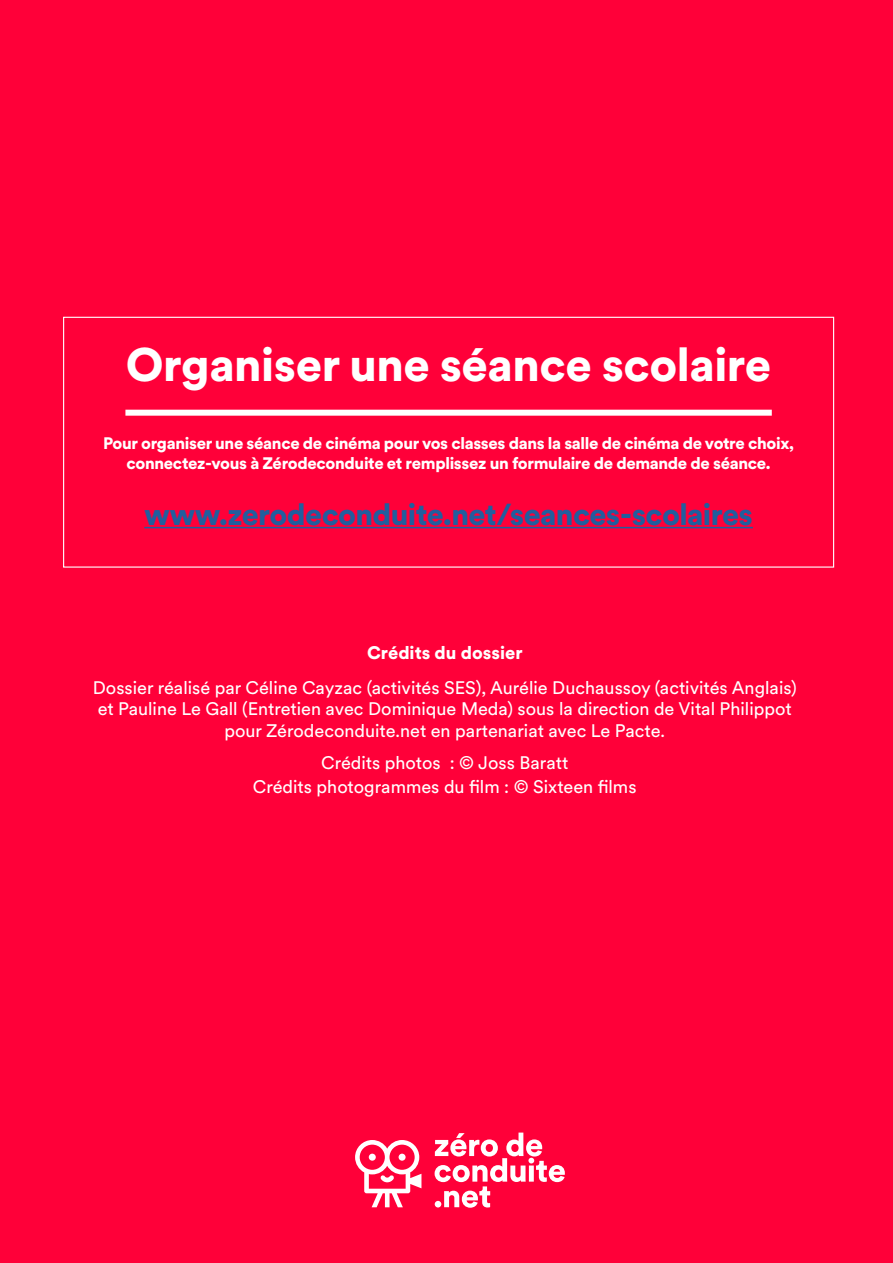
<style>
.page{position:relative;width:893px;height:1263px;background:#ff0039}
.page>*{position:absolute;margin:0;border:0;box-sizing:border-box;transform-origin:0 0}
.t1{font:900 46.5px "Circular Spotify Text";letter-spacing:-.01em;color:#fff}
.t2{font:900 30px "Circular Spotify Text";letter-spacing:-.02em;color:#215e9e}
.t3{font:18px/21.6px "Circular Spotify Text";color:#fff;text-align:center}
.t4{font:900 18px "Circular Spotify Text";color:#fff}
.t5{font:900 16.5px/19.8px "Circular Spotify Text";letter-spacing:-.02em;color:#fff;text-align:center}
</style>
<div class="page">
<svg style="left:435px;top:1132px;width:130px;height:76px"></svg>
<svg style="left:355px;top:1140px;width:66px;height:67px"></svg>
<div style="left:125px;top:410px;width:647px;height:6px;background:#fff"></div>
<hr style="left:144px;top:527px;width:609px;height:1px;background:#215e9e">
<div style="left:63px;top:317px;width:771px;height:251px;border:1px solid #fff"></div>
<h1 class="t1" style="left:126px;top:332px;width:647px">Organiser une séance scolaire</h1>
<p class="t5" style="left:103px;top:434px;width:692px">Pour organiser une séance de cinéma pour vos classes dans la salle de cinéma de votre choix, connectez-vous à Zérodeconduite et remplissez un formulaire de demande de séance.</p>
<h2 class="t2" style="left:144px;top:493px;width:610px">www.zerodeconduite.net/seances-scolaires</h2>
<p class="t4" style="left:367px;top:640px;width:157px">Crédits du dossier</p>
<p class="t3" style="left:93px;top:677px;width:705px">Dossier réalisé par Céline Cayzac (activités SES), Aurélie Duchaussoy (activités Anglais) et Pauline Le Gall (Entretien avec Dominique Meda) sous la direction de Vital Philippot pour Zérodeconduite.net en partenariat avec Le Pacte.</p>
<p class="t3" style="left:253px;top:751px;width:385px;line-height:23.7px">Crédits photos : © Joss Baratt<br>Crédits photogrammes du film : © Sixteen films</p>
</div>
